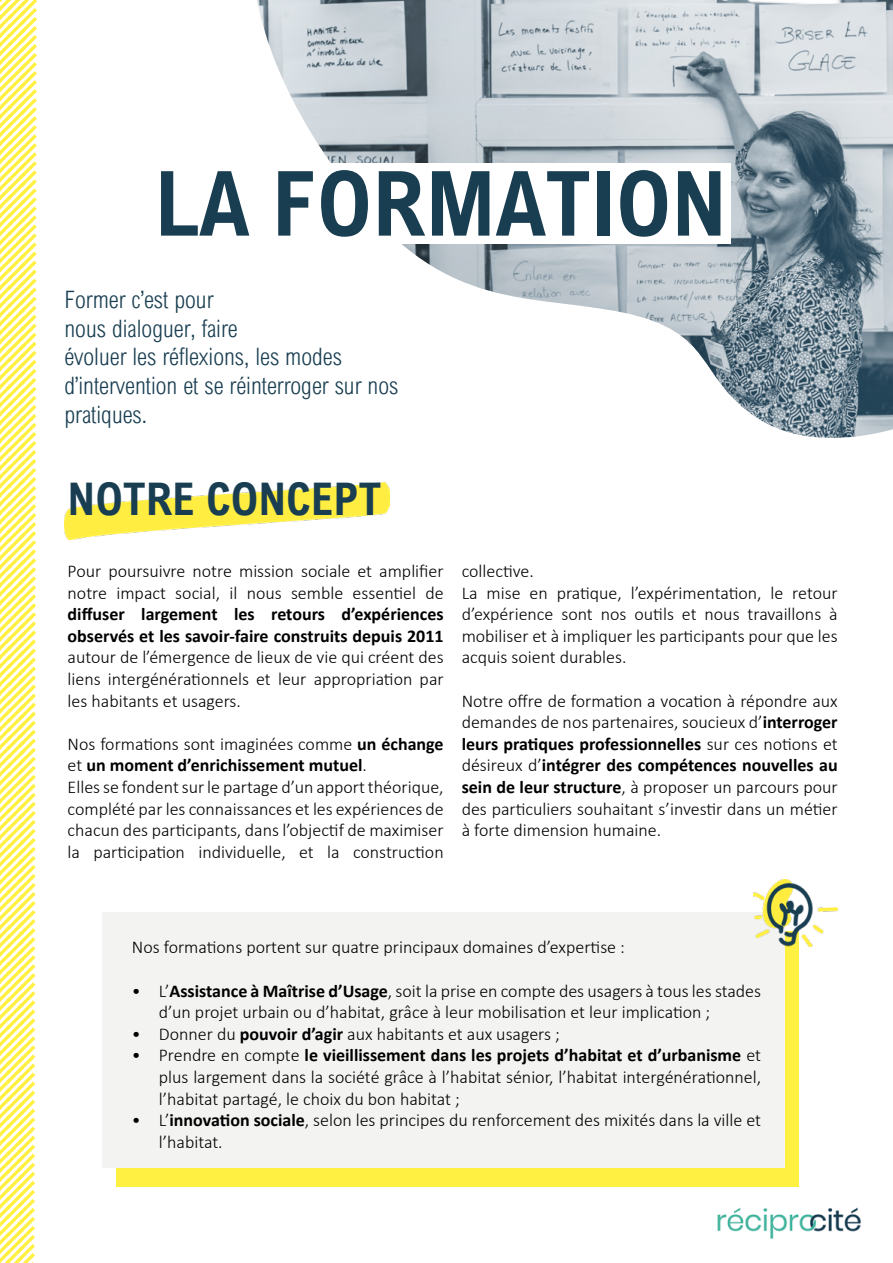
<style>
.page{position:relative;width:893px;height:1263px;background:#fff}
.page>*{position:absolute;margin:0;border:0;box-sizing:border-box;transform-origin:0 0}
.t1{font:700 90px "Arial Nova Cond";color:#193e51}
.t2{font:700 45px "Arial Nova Cond";color:#193e51}
.t3{font:300 24px/28.8px "Arial Nova Cond";color:#193e51}
.t4{font:300 18px/21.6px "Calibri";color:#000}
.t5{font:700 18px/21.6px "Calibri";color:#000}
.s1{font-weight:700}
</style>
<div class="page">
<img style="left:685px;top:1186px;width:176px;height:53px">
<div style="left:116px;top:931px;width:683px;height:255px;background:#fff042"></div>
<div style="left:102px;top:912px;width:682px;height:255px;background:#f3f3f2"></div>
<img style="left:64px;top:483px;width:325px;height:57px">
<svg style="left:0;top:0;width:37px;height:1263px"></svg>
<img style="left:257px;top:0;width:636px;height:438px">
<img style="left:753px;top:879px;width:85px;height:67px">
<div style="left:280px;top:163px;width:450px;height:80px;background:#fff"></div>
<h1 class="t1" style="left:154px;top:147px;width:574px">LA FORMATION</h1>
<h3 class="t3" style="left:64px;top:284px;width:335px">Former c’est pour<br>nous dialoguer, faire<br>évoluer les réflexions, les modes d’intervention et se réinterroger sur nos pratiques.</h3>
<h2 class="t2" style="left:68px;top:471px;width:315px">NOTRE CONCEPT</h2>
<p class="t4" style="left:68px;top:560px;width:378px">Pour poursuivre notre mission sociale et amplifier notre impact social, il nous semble essentiel de</p>
<p class="t5" style="left:68px;top:603px;width:378px">diffuser largement les retours d’expériences observés et les savoir-faire construits depuis 2011</p>
<p class="t4" style="left:68px;top:646px;width:378px;text-align:justify">autour de l’émergence de lieux de vie qui créent des liens intergénérationnels et leur appropriation par les habitants et usagers.</p>
<p class="t4" style="left:68px;top:733px;width:378px">Nos formations sont imaginées comme <span class="s1">un échange </span>et <span class="s1">un moment d’enrichissement mutuel</span>.<br>Elles se fondent sur le partage d’un apport théorique, complété par les connaissances et les expériences de chacun des participants, dans l’objectif de maximiser la participation individuelle, et la construction</p>
<p class="t4" style="left:462px;top:560px;width:378px">collective.<br>La mise en pratique, l’expérimentation, le retour d’expérience sont nos outils et nous travaillons à mobiliser et à impliquer les participants pour que les acquis soient durables.</p>
<p class="t4" style="left:462px;top:690px;width:378px;text-align:justify">Notre offre de formation a vocation à répondre aux demandes de nos partenaires, soucieux d’<span class="s1">interroger leurs pratiques professionnelles</span> sur ces notions et désireux d’<span class="s1">intégrer des compétences nouvelles au sein de leur structure</span>, à proposer un parcours pour des particuliers souhaitant s’investir dans un métier à forte dimension humaine.</p>
<p class="t4" style="left:132px;top:936px;width:495px">Nos formations portent sur quatre principaux domaines d’expertise :</p>
<p class="t4" style="left:159px;top:979px;width:604px;text-indent:-27px">• L’<span class="s1">Assistance à Maîtrise d’Usage</span>, soit la prise en compte des usagers à tous les stades d’un projet urbain ou d’habitat, grâce à leur mobilisation et leur implication ;</p>
<p class="t4" style="left:132px;top:1023px;width:430px">• Donner du <span class="s1">pouvoir d’agir</span> aux habitants et aux usagers ;</p>
<p class="t4" style="left:159px;top:1044px;width:604px;text-align:justify;text-indent:-27px">• Prendre en compte <span class="s1">le vieillissement dans les projets d’habitat et d’urbanisme</span> et plus largement dans la société grâce à l’habitat sénior, l’habitat intergénérationnel, l’habitat partagé, le choix du bon habitat ;</p>
<p class="t4" style="left:159px;top:1109px;width:604px;text-indent:-27px">• L’<span class="s1">innovation sociale</span>, selon les principes du renforcement des mixités dans la ville et l’habitat.</p>
</div>
